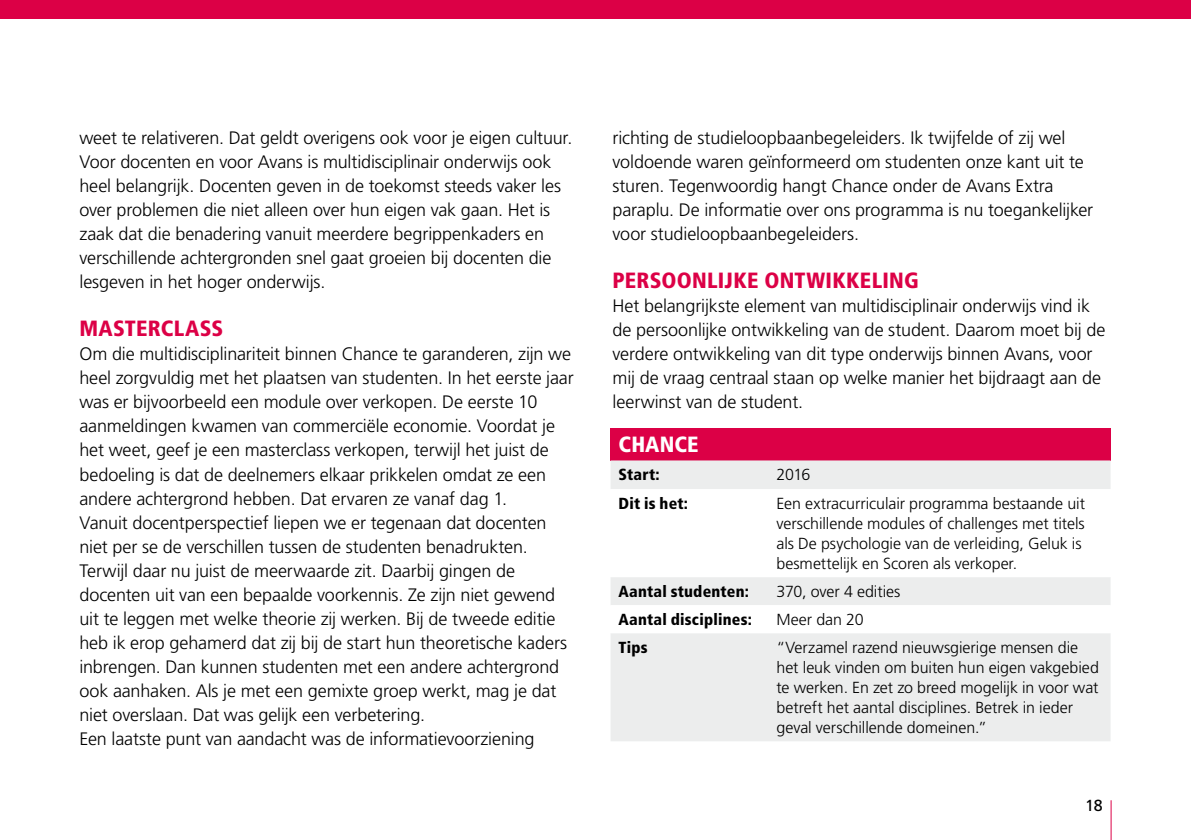
<style>
.page{position:relative;width:1191px;height:840px;background:#fff}
.page>*{position:absolute;margin:0;border:0;box-sizing:border-box;transform-origin:0 0}
.t1{font:900 condensed 22px "Frutiger LT Std";letter-spacing:.015em;color:#dc0046}
.t2{font:900 condensed 22px "Frutiger LT Std";letter-spacing:.005em;color:#fff}
.t3{font:300 18px/24px "Frutiger LT Std";letter-spacing:-.01em;color:#000}
.t4{font:300 16px/20px "Frutiger LT Std";letter-spacing:-.005em;color:#000}
.t5{font:900 condensed 16px "Frutiger LT Std";letter-spacing:.015em;color:#000}
.t6{font:16px "Frutiger LT Std";color:#000}
</style>
<div class="page">
<div style="left:0;top:0;width:1191px;height:18px;background:#dc0046"></div>
<hr style="left:1110px;top:799px;width:1px;height:40px;background:#dc0046">
<div style="left:610px;top:427px;width:500px;height:33px;background:#dc0046"></div>
<div style="left:610px;top:460px;width:500px;height:281px;background:#eceded"></div>
<svg style="left:610px;top:489px;width:500px;height:144px"></svg>
<p class="t3" style="left:79px;top:126px;width:494px">weet te relativeren. Dat geldt overigens ook voor je eigen cultuur.<br>Voor docenten en voor Avans is multidisciplinair onderwijs ook heel belangrijk. Docenten geven in de toekomst steeds vaker les over problemen die niet alleen over hun eigen vak gaan. Het is zaak dat die benadering vanuit meerdere begrippenkaders en verschillende achtergronden snel gaat groeien bij docenten die lesgeven in het hoger onderwijs.</p>
<p class="t1" style="left:79px;top:315px;width:145px">MASTERCLASS</p>
<p class="t3" style="left:79px;top:342px;width:496px">Om die multidisciplinariteit binnen Chance te garanderen, zijn we heel zorgvuldig met het plaatsen van studenten. In het eerste jaar was er bijvoorbeeld een module over verkopen. De eerste 10 aanmeldingen kwamen van commerciële economie. Voordat je het weet, geef je een masterclass verkopen, terwijl het juist de bedoeling is dat de deelnemers elkaar prikkelen omdat ze een andere achtergrond hebben. Dat ervaren ze vanaf dag 1.<br>Vanuit docentperspectief liepen we er tegenaan dat docenten niet per se de verschillen tussen de studenten benadrukten.<br>Terwijl daar nu juist de meerwaarde zit. Daarbij gingen de docenten uit van een bepaalde voorkennis. Ze zijn niet gewend uit te leggen met welke theorie zij werken. Bij de tweede editie heb ik erop gehamerd dat zij bij de start hun theoretische kaders inbrengen. Dan kunnen studenten met een andere achtergrond ook aanhaken. Als je met een gemixte groep werkt, mag je dat niet overslaan. Dat was gelijk een verbetering.<br>Een laatste punt van aandacht was de informatievoorziening</p>
<p class="t3" style="left:612px;top:126px;width:482px">richting de studieloopbaanbegeleiders. Ik twijfelde of zij wel voldoende waren geïnformeerd om studenten onze kant uit te sturen. Tegenwoordig hangt Chance onder de Avans Extra paraplu. De informatie over ons programma is nu toegankelijker voor studieloopbaanbegeleiders.</p>
<p class="t1" style="left:612px;top:267px;width:308px">PERSOONLIJKE ONTWIKKELING</p>
<p class="t3" style="left:612px;top:294px;width:494px">Het belangrijkste element van multidisciplinair onderwijs vind ik de persoonlijke ontwikkeling van de student. Daarom moet bij de verdere ontwikkeling van dit type onderwijs binnen Avans, voor mij de vraag centraal staan op welke manier het bijdraagt aan de leerwinst van de student.</p>
<p class="t2" style="left:618px;top:431px;width:81px">CHANCE</p>
<p class="t5" style="left:618px;top:465px;width:43px">Start:</p>
<p class="t4" style="left:776px;top:465px;width:35px">2016</p>
<p class="t5" style="left:618px;top:493px;width:71px">Dit is het:</p>
<p class="t4" style="left:776px;top:493px;width:310px">Een extracurriculair programma bestaande uit verschillende modules of challenges met titels als De psychologie van de verleiding, Geluk is besmettelijk en Scoren als verkoper.</p>
<p class="t5" style="left:618px;top:581px;width:132px">Aantal studenten:</p>
<p class="t4" style="left:776px;top:581px;width:125px">370, over 4 edities</p>
<p class="t5" style="left:618px;top:609px;width:135px">Aantal disciplines:</p>
<p class="t4" style="left:776px;top:609px;width:89px">Meer dan 20</p>
<p class="t5" style="left:618px;top:637px;width:31px">Tips</p>
<p class="t4" style="left:776px;top:637px;width:324px">“Verzamel razend nieuwsgierige mensen die het leuk vinden om buiten hun eigen vakgebied te werken. En zet zo breed mogelijk in voor wat betreft het aantal disciplines. Betrek in ieder geval verschillende domeinen.”</p>
<p class="t6" style="left:1085px;top:796px;width:19px">18</p>
</div>
